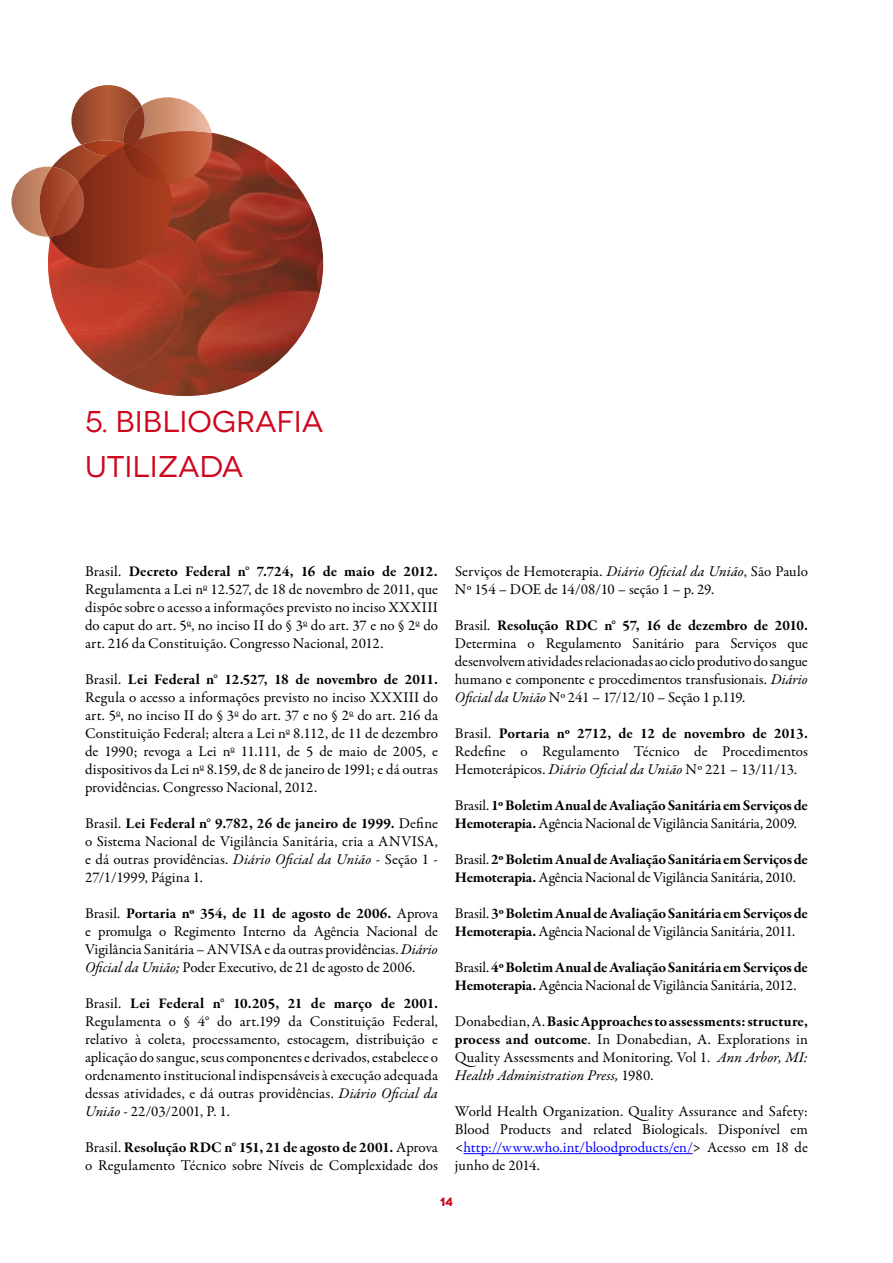
<style>
.page{position:relative;width:893px;height:1263px;background:#fff}
.page>*{position:absolute;margin:0;border:0;box-sizing:border-box;transform-origin:0 0}
.t1{font:30px/45px "Novecentowide";color:#cd071e}
.t2{font:15px/18px "Garamond Premr Pro";color:#000;text-align:justify}
.t3{font:700 15px/18px "Garamond Premr Pro";letter-spacing:-.01em;color:#000}
.t4{font:700 12px "Novecentowide";color:#cd071e}
.s1{font-weight:700}
.s2{font-style:italic}
.s3{font-weight:400}
.s4{color:#00f}
</style>
<div class="page">
<img style="left:48px;top:133px;width:275px;height:263px">
<img style="left:51px;top:241px;width:121px;height:27px">
<svg style="left:11px;top:85px;width:201px;height:156px"></svg>
<hr style="left:463px;top:1153px;width:230px;height:1px;background:#00f">
<h1 class="t1" style="left:85px;top:399px;width:240px">5. BIBLIOGRAFIA<br>UTILIZADA</h1>
<p class="t2" style="left:85px;top:563px;width:354px">Brasil. <span class="s1">Decreto Federal n° 7.724, 16 de maio de 2012.<br></span>Regulamenta a Lei n<sup>o</sup> 12.527, de 18 de novembro de 2011, que dispõe sobre o acesso a informações previsto no inciso XXXIII do caput do art. 5<sup>o</sup>, no inciso II do § 3<sup>o</sup> do art. 37 e no § 2<sup>o</sup> do art. 216 da Constituição. Congresso Nacional, 2012.</p>
<p class="t2" style="left:85px;top:671px;width:354px">Brasil. <span class="s1">Lei Federal n° 12.527, 18 de novembro de 2011.<br></span>Regula o acesso a informações previsto no inciso XXXIII do art. 5<sup>o</sup>, no inciso II do § 3<sup>o</sup> do art. 37 e no § 2<sup>o</sup> do art. 216 da Constituição Federal; altera a Lei n<sup>o</sup> 8.112, de 11 de dezembro de 1990; revoga a Lei n<sup>o</sup> 11.111, de 5 de maio de 2005, e dispositivos da Lei n<sup>o</sup> 8.159, de 8 de janeiro de 1991; e dá outras providências. Congresso Nacional, 2012.</p>
<p class="t2" style="left:85px;top:815px;width:354px">Brasil. <span class="s1">Lei Federal n° 9.782, 26 de janeiro de 1999.</span> Define o Sistema Nacional de Vigilância Sanitária, cria a ANVISA, e dá outras providências. <span class="s2">Diário Oficial da União</span> - Seção 1 - 27/1/1999, Página 1.</p>
<p class="t2" style="left:85px;top:905px;width:354px">Brasil. <span class="s1">Portaria nº 354, de 11 de agosto de 2006.</span> Aprova e promulga o Regimento Interno da Agência Nacional de Vigilância Sanitária – ANVISA e da outras providências. <span class="s2">Diário Oficial da União;</span> Poder Executivo, de 21 de agosto de 2006.</p>
<p class="t2" style="left:85px;top:995px;width:354px">Brasil. <span class="s1">Lei Federal n° 10.205, 21 de março de 2001.<br></span>Regulamenta o § 4° do art.199 da Constituição Federal, relativo à coleta, processamento, estocagem, distribuição e aplicação do sangue, seus componentes e derivados, estabelece o ordenamento institucional indispensáveis à execução adequada dessas atividades, e dá outras providências. <span class="s2">Diário Oficial da União</span> - 22/03/2001, P. 1.</p>
<p class="t2" style="left:85px;top:1139px;width:354px">Brasil. <span class="s1">Resolução RDC n° 151, 21 de agosto de 2001.</span> Aprova o Regulamento Técnico sobre Níveis de Complexidade dos</p>
<p class="t2" style="left:455px;top:563px;width:354px">Serviços de Hemoterapia. <span class="s2">Diário Oficial da União</span>, São Paulo<br>Nº 154 – DOE de 14/08/10 – seção 1 – p. 29.</p>
<p class="t2" style="left:455px;top:617px;width:354px">Brasil. <span class="s1">Resolução RDC n° 57, 16 de dezembro de 2010.<br></span>Determina o Regulamento Sanitário para Serviços que desenvolvem atividades relacionadas ao ciclo produtivo do sangue humano e componente e procedimentos transfusionais. <span class="s2">Diário Oficial da União</span> Nº 241 – 17/12/10 – Seção 1 p.119.</p>
<p class="t2" style="left:455px;top:725px;width:354px">Brasil. <span class="s1">Portaria nº 2712, de 12 de novembro de 2013.<br></span>Redefine o Regulamento Técnico de Procedimentos Hemoterápicos. <span class="s2">Diário Oficial da União</span> Nº 221 – 13/11/13<span class="s2">.</span></p>
<p class="t3" style="left:455px;top:796px;width:354px"><span class="s3">Brasil.</span> 1º Boletim Anual de Avaliação Sanitária em Serviços de<br>Hemoterapia. <span class="s3">Agência Nacional de Vigilância Sanitária, 2009.</span></p>
<p class="t3" style="left:455px;top:850px;width:354px"><span class="s3">Brasil.</span> 2º Boletim Anual de Avaliação Sanitária em Serviços de<br>Hemoterapia. <span class="s3">Agência Nacional de Vigilância Sanitária, 2010.</span></p>
<p class="t3" style="left:455px;top:904px;width:354px"><span class="s3">Brasil.</span> 3º Boletim Anual de Avaliação Sanitária em Serviços de<br>Hemoterapia. <span class="s3">Agência Nacional de Vigilância Sanitária, 2011.</span></p>
<p class="t3" style="left:455px;top:958px;width:354px"><span class="s3">Brasil.</span> 4º Boletim Anual de Avaliação Sanitária em Serviços de<br>Hemoterapia. <span class="s3">Agência Nacional de Vigilância Sanitária, 2012.</span></p>
<p class="t2" style="left:455px;top:1013px;width:354px">Donabedian, A. <span class="s1">Basic Approaches to assessments: structure, process and outcome</span>. In Donabedian, A. Explorations in Quality Assessments and Monitoring. Vol 1. <span class="s2">Ann Arbor, MI:<br>Health Administration Press,</span> 1980.</p>
<p class="t2" style="left:455px;top:1103px;width:354px">World Health Organization. Quality Assurance and Safety:<br>Blood Products and related Biologicals. Disponível em &lt;<span class="s4">http://www.who.int/bloodproducts/en/</span>&gt; Acesso em 18 de junho de 2014.</p>
<p class="t4" style="left:440px;top:1194px;width:15px">14</p>
</div>
